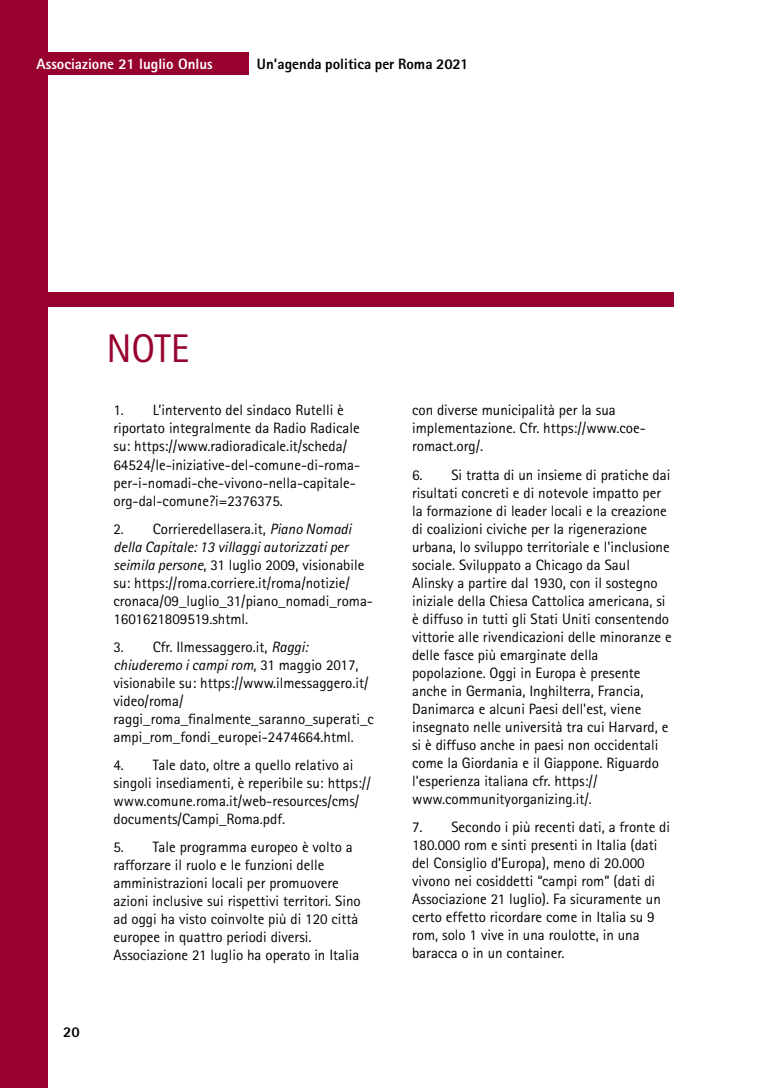
<style>
.page{position:relative;width:780px;height:1088px;background:#fff}
.page>*{position:absolute;margin:0;border:0;box-sizing:border-box;transform-origin:0 0}
.t1{font:40px "Rotis Sans Serif Std";color:#98012d}
.t2{font:15px/18px "Rotis Sans Serif Std";color:#000001}
.t3{font:800 15px "Rotis Sans Serif Std";color:#000001}
.t4{font:800 15px "Rotis Sans Serif Std";color:#fff}
.s1{font-style:italic}
</style>
<div class="page">
<div style="left:0;top:292px;width:673px;height:14px;background:#98012d"></div>
<div style="left:0;top:0;width:47px;height:1088px;background:#98012d"></div>
<div style="left:0;top:52px;width:248px;height:23px;background:#98012d"></div>
<p class="t4" style="left:37px;top:58px;width:178px">Associazione 21 luglio Onlus</p>
<p class="t3" style="left:257px;top:58px;width:213px">Un’agenda politica per Roma 2021</p>
<h1 class="t1" style="left:106px;top:334px;width:84px">NOTE</h1>
<p class="t3" style="left:63px;top:1026px;width:18px">20</p>
<p class="t2" style="left:113px;top:403px;width:248px">1. L’intervento del sindaco Rutelli è riportato integralmente da Radio Radicale su: https://www.radioradicale.it/scheda/ 64524/le-iniziative-del-comune-di-roma&shy;per-i-nomadi-che-vivono-nella-capitale&shy;org-dal-comune?i=2376375.</p>
<p class="t2" style="left:113px;top:521px;width:261px">2. Corrieredellasera.it, <span class="s1">Piano Nomadi della Capitale: 13 villaggi autorizzati per seimila persone</span>, 31 luglio 2009, visionabile su: https://roma.corriere.it/roma/notizie/ cronaca/09_luglio_31/piano_nomadi_roma-1601621809519.shtml.</p>
<p class="t2" style="left:113px;top:639px;width:262px">3. Cfr. Ilmessaggero.it, <span class="s1">Raggi: chiuderemo i campi rom</span>, 31 maggio 2017, visionabile su: https://www.ilmessaggero.it/ video/roma/ raggi_roma_finalmente_saranno_superati_c ampi_rom_fondi_europei-2474664.html.</p>
<p class="t2" style="left:113px;top:757px;width:259px">4. Tale dato, oltre a quello relativo ai singoli insediamenti, è reperibile su: https:// www.comune.roma.it/web-resources/cms/ documents/Campi_Roma.pdf.</p>
<p class="t2" style="left:113px;top:839px;width:249px">5. Tale programma europeo è volto a rafforzare il ruolo e le funzioni delle amministrazioni locali per promuovere azioni inclusive sui rispettivi territori. Sino ad oggi ha visto coinvolte più di 120 città europee in quattro periodi diversi.<br>Associazione 21 luglio ha operato in Italia</p>
<p class="t2" style="left:412px;top:403px;width:235px">con diverse municipalità per la sua implementazione. Cfr. https://www.coe&shy;romact.org/.</p>
<p class="t2" style="left:412px;top:467px;width:261px">6. Si tratta di un insieme di pratiche dai risultati concreti e di notevole impatto per la formazione di leader locali e la creazione di coalizioni civiche per la rigenerazione urbana, lo sviluppo territoriale e l'inclusione sociale. Sviluppato a Chicago da Saul Alinsky a partire dal 1930, con il sostegno iniziale della Chiesa Cattolica americana, si è diffuso in tutti gli Stati Uniti consentendo vittorie alle rivendicazioni delle minoranze e delle fasce più emarginate della popolazione. Oggi in Europa è presente anche in Germania, Inghilterra, Francia, Danimarca e alcuni Paesi dell'est, viene insegnato nelle università tra cui Harvard, e si è diffuso anche in paesi non occidentali come la Giordania e il Giappone. Riguardo l’esperienza italiana cfr. https:// www.communityorganizing.it/.</p>
<p class="t2" style="left:412px;top:819px;width:259px">7. Secondo i più recenti dati, a fronte di 180.000 rom e sinti presenti in Italia (dati del Consiglio d’Europa), meno di 20.000 vivono nei cosiddetti “campi rom” (dati di Associazione 21 luglio). Fa sicuramente un certo effetto ricordare come in Italia su 9 rom, solo 1 vive in una roulotte, in una baracca o in un container.</p>
</div>
